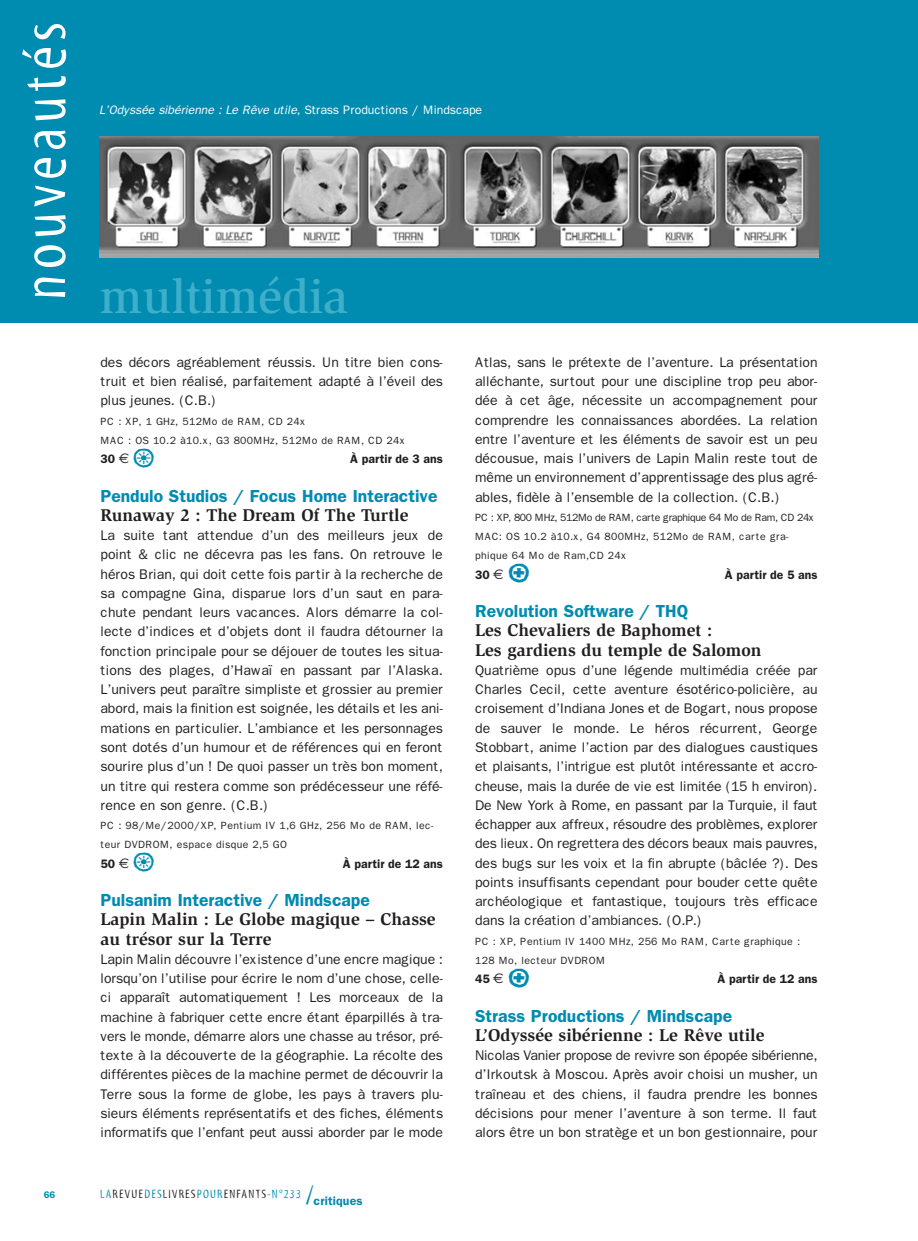
<style>
.page{position:relative;width:918px;height:1241px;background:#fff}
.page>*{position:absolute;margin:0;border:0;box-sizing:border-box;transform-origin:0 0}
.t1{font:63px "Myriad Tilt";letter-spacing:.08em;color:#fff}
.t2{font:500 49px "Slimbach";color:#3faecb}
.t3{font:35px "Ale Signs White LL";color:#008bb0}
.t4{font:700 17.5px/19.2px "Slimbach";color:#231f20}
.t5{font:600 17.5px "Franklin Gothic";color:#008bb0}
.t6{font:14px/19.2px "Franklin Gothic";letter-spacing:-.005em;color:#231f20;text-align:justify}
.t7{font:600 12.25px "Franklin Gothic";color:#231f20}
.t8{font:italic 12.25px "Franklin Gothic";letter-spacing:-.005em;color:#fff}
.t9{font:12.25px "Myriad Tilt";letter-spacing:.1em;color:#231f20}
.t10{font:10.5px/19.2px "Franklin Gothic";letter-spacing:.03em;color:#231f20}
.t11{font:600 9.62px "Franklin Gothic";color:#008bb0}
.s1{font-style:normal}
.s2{font-family:"Euro Sans";font-weight:400;font-size:14px}
.s3{color:#008bb0}
.s4{font-size:26.25px;color:#008bb0}
.s5{font-family:"Franklin Gothic";font-weight:600;color:#008bb0}
</style>
<div class="page">
<div style="left:0;top:0;width:918px;height:322px;background:#008bb0"></div>
<img style="left:99px;top:137px;width:720px;height:121px">
<h1 class="t1" style="left:21px;top:300px;width:280px;rotate:-90deg">nouveautés</h1>
<p class="t11" style="left:44px;top:1188px;width:13px">66</p>
<p class="t8" style="left:99px;top:102px;width:384px">L’Odyssée sibérienne : Le Rêve utile<span class="s1">, Strass Productions / Mindscape</span></p>
<h2 class="t2" style="left:100px;top:278px;width:250px">multimédia</h2>
<p class="t6" style="left:100px;top:352px;width:344px">des décors agréablement réussis. Un titre bien cons&shy;truit et bien réalisé, parfaitement adapté à l’éveil des plus jeunes. (C.B.)</p>
<p class="t10" style="left:100px;top:411px;width:306px">PC : XP, 1 GHz, 512Mo de RAM, CD 24x<br>MAC : OS 10.2 à10.x, G3 800MHz, 512Mo de RAM, CD 24x</p>
<p class="t7" style="left:100px;top:451px;width:30px">30 <span class="s2">€</span></p>
<h3 class="t3" style="left:133px;top:435px;width:24px">o</h3>
<p class="t7" style="left:350px;top:451px;width:94px">À partir de 3 ans</p>
<p class="t5" style="left:100px;top:485px;width:338px">Pendulo Studios / Focus Home Interactive</p>
<p class="t4" style="left:100px;top:506px;width:309px">Runaway 2 : The Dream Of The Turtle</p>
<p class="t6" style="left:100px;top:525px;width:344px">La suite tant attendue d’un des meilleurs jeux de point &amp; clic ne décevra pas les fans. On retrouve le héros Brian, qui doit cette fois partir à la recherche de sa compagne Gina, disparue lors d’un saut en para&shy;chute pendant leurs vacances. Alors démarre la col&shy;lecte d’indices et d’objets dont il faudra détourner la fonction principale pour se déjouer de toutes les situa&shy;tions des plages, d’Hawaï en passant par l’Alaska.<br>L’univers peut paraître simpliste et grossier au premier abord, mais la finition est soignée, les détails et les ani&shy;mations en particulier. L’ambiance et les personnages sont dotés d’un humour et de références qui en feront sourire plus d’un ! De quoi passer un très bon moment, un titre qui restera comme son prédécesseur une réfé&shy;rence en son genre. (C.B.)</p>
<p class="t10" style="left:100px;top:815px;width:335px">PC : 98/Me/2000/XP, Pentium IV 1,6 GHz, 256 Mo de RAM, lec&shy;teur DVDROM, espace disque 2,5 GO</p>
<p class="t7" style="left:100px;top:856px;width:30px">50 <span class="s2">€</span></p>
<h3 class="t3" style="left:133px;top:839px;width:24px">o</h3>
<p class="t7" style="left:343px;top:856px;width:101px">À partir de 12 ans</p>
<p class="t5" style="left:100px;top:889px;width:271px">Pulsanim Interactive / Mindscape</p>
<p class="t4" style="left:100px;top:911px;width:337px">Lapin Malin : Le Globe magique – Chasse au trésor sur la Terre</p>
<p class="t6" style="left:100px;top:949px;width:344px">Lapin Malin découvre l’existence d’une encre magique : lorsqu’on l’utilise pour écrire le nom d’une chose, celle&shy;ci apparaît automatiquement ! Les morceaux de la machine à fabriquer cette encre étant éparpillés à tra&shy;vers le monde, démarre alors une chasse au trésor, pré&shy;texte à la découverte de la géographie. La récolte des différentes pièces de la machine permet de découvrir la Terre sous la forme de globe, les pays à travers plu&shy;sieurs éléments représentatifs et des fiches, éléments informatifs que l’enfant peut aussi aborder par le mode</p>
<p class="t9" style="left:100px;top:1188px;width:264px"><span class="s3">LA</span>REVUE<span class="s3">DES</span>LIVRES<span class="s3">POUR</span>ENFANTS<span class="s3">-N°233</span> <span class="s4">/</span><span class="s5">critiques</span></p>
<p class="t6" style="left:475px;top:352px;width:344px">Atlas, sans le prétexte de l’aventure. La présentation alléchante, surtout pour une discipline trop peu abor&shy;dée à cet âge, nécessite un accompagnement pour comprendre les connaissances abordées. La relation entre l’aventure et les éléments de savoir est un peu décousue, mais l’univers de Lapin Malin reste tout de même un environnement d’apprentissage des plus agré&shy;ables, fidèle à l’ensemble de la collection. (C.B.)</p>
<p class="t10" style="left:475px;top:507px;width:341px">PC : XP, 800 MHz, 512Mo de RAM, carte graphique 64 Mo de Ram, CD 24x<br>MAC: OS 10.2 à10.x, G4 800MHz, 512Mo de RAM, carte gra&shy;phique 64 Mo de Ram,CD 24x</p>
<p class="t7" style="left:475px;top:567px;width:30px">30 <span class="s2">€</span></p>
<h3 class="t3" style="left:507px;top:550px;width:24px">U</h3>
<p class="t7" style="left:725px;top:567px;width:94px">À partir de 5 ans</p>
<p class="t5" style="left:475px;top:600px;width:215px">Revolution Software / THQ</p>
<p class="t4" style="left:475px;top:622px;width:288px">Les Chevaliers de Baphomet :<br>Les gardiens du temple de Salomon</p>
<p class="t6" style="left:475px;top:660px;width:344px">Quatrième opus d’une légende multimédia créée par Charles Cecil, cette aventure ésotérico-policière, au croisement d’Indiana Jones et de Bogart, nous propose de sauver le monde. Le héros récurrent, George Stobbart, anime l’action par des dialogues caustiques et plaisants, l’intrigue est plutôt intéressante et accro&shy;cheuse, mais la durée de vie est limitée (15 h environ).<br>De New York à Rome, en passant par la Turquie, il faut échapper aux affreux, résoudre des problèmes, explorer des lieux. On regrettera des décors beaux mais pauvres, des bugs sur les voix et la fin abrupte (bâclée ?). Des points insuffisants cependant pour bouder cette quête archéologique et fantastique, toujours très efficace dans la création d’ambiances. (O.P.)</p>
<p class="t10" style="left:475px;top:931px;width:326px">PC : XP, Pentium IV 1400 MHz, 256 Mo RAM, Carte graphique :<br>128 Mo, lecteur DVDROM</p>
<p class="t7" style="left:475px;top:971px;width:30px">45 <span class="s2">€</span></p>
<h3 class="t3" style="left:507px;top:955px;width:24px">U</h3>
<p class="t7" style="left:717px;top:971px;width:101px">À partir de 12 ans</p>
<p class="t5" style="left:475px;top:1005px;width:258px">Strass Productions / Mindscape</p>
<p class="t4" style="left:475px;top:1026px;width:291px">L’Odyssée sibérienne : Le Rêve utile</p>
<p class="t6" style="left:475px;top:1045px;width:344px">Nicolas Vanier propose de revivre son épopée sibérienne, d’Irkoutsk à Moscou. Après avoir choisi un musher, un traîneau et des chiens, il faudra prendre les bonnes décisions pour mener l’aventure à son terme. Il faut alors être un bon stratège et un bon gestionnaire, pour</p>
</div>
